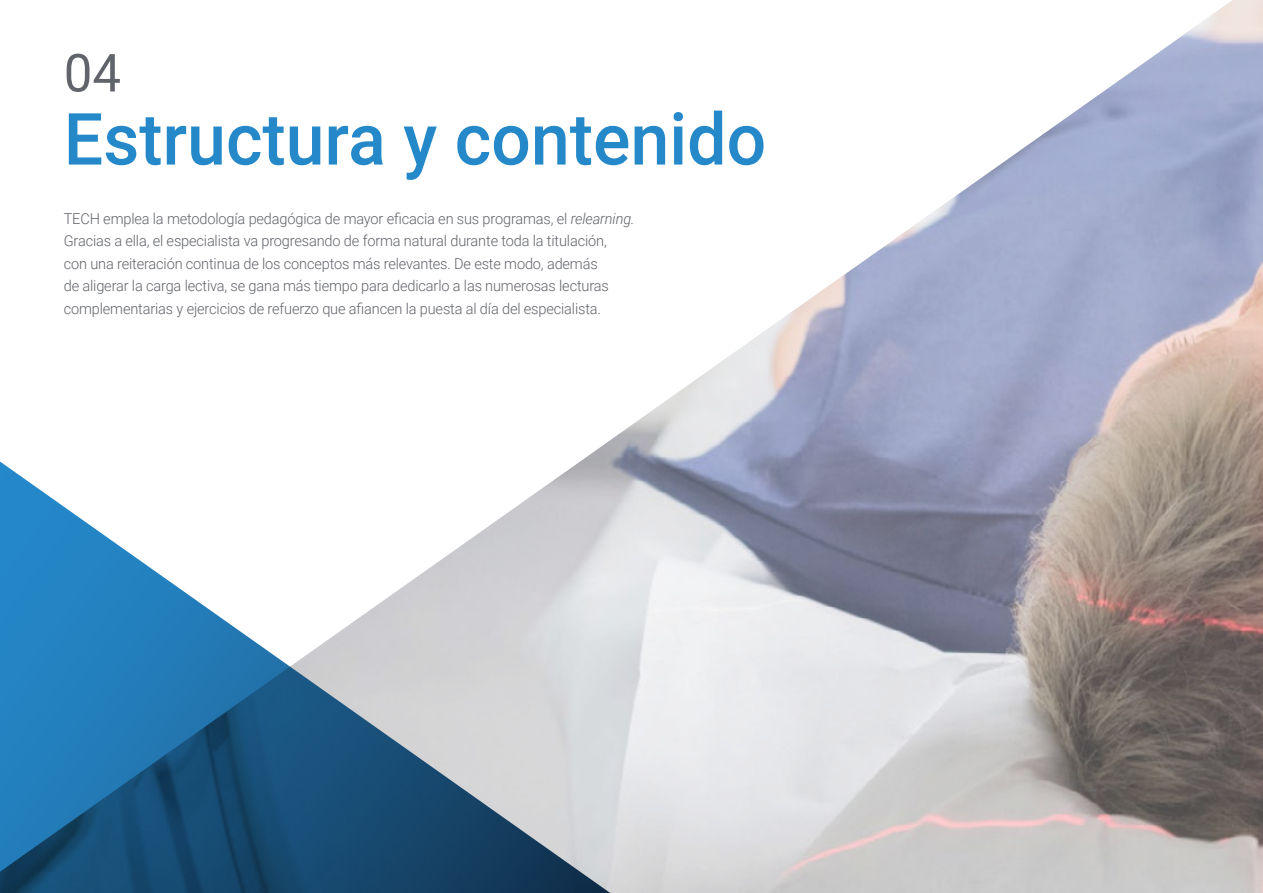
<style>
.page{position:relative;width:1263px;height:893px;background:#fff}
.page>*{position:absolute;margin:0;border:0;box-sizing:border-box;transform-origin:0 0}
.t1{font:500 72px "Roboto";color:#2488c9}
.t2{font:52.5px "Roboto";color:#61646a}
.t3{font:300 15px/22.5px "Roboto";letter-spacing:-.01em;color:#61646a}
.s1{font-style:italic}
</style>
<div class="page">
<img style="left:602px;top:0;width:661px;height:893px">
<svg style="left:0;top:446px;width:640px;height:447px"></svg>
<h2 class="t2" style="left:64px;top:36px;width:59px">04</h2>
<h1 class="t1" style="left:64px;top:89px;width:704px">Estructura y contenido</h1>
<p class="t3" style="left:64px;top:207px;width:572px">TECH emplea la metodología pedagógica de mayor eficacia en sus programas, el <span class="s1">relearning.<br></span>Gracias a ella, el especialista va progresando de forma natural durante toda la titulación,<br>con una reiteración continua de los conceptos más relevantes. De este modo, además<br>de aligerar la carga lectiva, se gana más tiempo para dedicarlo a las numerosas lecturas complementarias y ejercicios de refuerzo que afiancen la puesta al día del especialista.</p>
</div>
